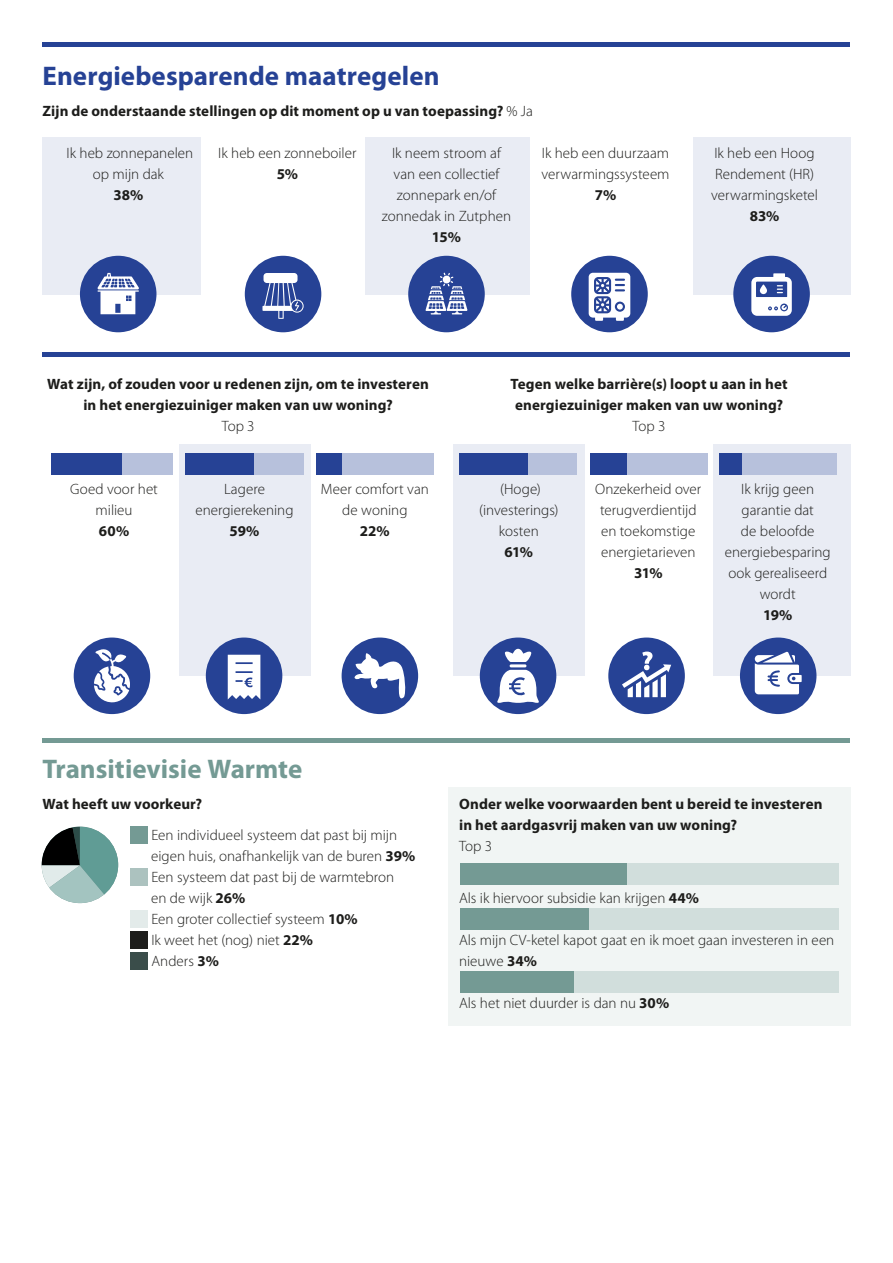
<style>
.page{position:relative;width:893px;height:1263px;background:#fff}
.page>*{position:absolute;margin:0;border:0;box-sizing:border-box;transform-origin:0 0}
.t1{font:700 27px "Myriad Pro";color:#264295}
.t2{font:700 27px "Myriad Pro";color:#749a94}
.t3{font:300 15px/21px "Myriad Pro";color:#1d1d1b;text-align:center}
.t4{font:700 15px/21px "Myriad Pro";letter-spacing:.005em;color:#1d1d1b;text-align:center}
.s1{font-weight:300}
.s2{font-weight:700}
</style>
<div class="page">
<hr style="left:43px;top:43px;width:807px;height:4px;background:#264295">
<hr style="left:43px;top:353px;width:807px;height:4px;background:#264295">
<hr style="left:43px;top:738px;width:807px;height:4px;background:#749a94">
<div style="left:43px;top:137px;width:158px;height:157px;background:#e9ecf4"></div>
<div style="left:179px;top:445px;width:132px;height:231px;background:#e9ecf4"></div>
<div style="left:453px;top:445px;width:132px;height:231px;background:#e9ecf4"></div>
<div style="left:713px;top:445px;width:137px;height:231px;background:#e9ecf4"></div>
<div style="left:365px;top:137px;width:165px;height:157px;background:#e9ecf4"></div>
<div style="left:693px;top:137px;width:157px;height:157px;background:#e9ecf4"></div>
<div style="left:448px;top:787px;width:402px;height:238px;background:#f1f5f4"></div>
<div style="left:733px;top:256px;width:77px;height:76px;background:#264295;border-radius:50%"></div>
<svg style="left:751px;top:273px;width:41px;height:43px"></svg>
<div style="left:740px;top:637px;width:76px;height:77px;background:#264295;border-radius:50%"></div>
<svg style="left:755px;top:652px;width:47px;height:42px"></svg>
<div style="left:608px;top:637px;width:77px;height:77px;background:#264295;border-radius:50%"></div>
<svg style="left:622px;top:651px;width:49px;height:46px"></svg>
<div style="left:480px;top:637px;width:76px;height:77px;background:#264295;border-radius:50%"></div>
<svg style="left:497px;top:649px;width:42px;height:54px"></svg>
<div style="left:342px;top:637px;width:76px;height:77px;background:#264295;border-radius:50%"></div>
<svg style="left:352px;top:653px;width:55px;height:51px"></svg>
<div style="left:206px;top:637px;width:76px;height:77px;background:#264295;border-radius:50%"></div>
<svg style="left:228px;top:655px;width:32px;height:44px"></svg>
<div style="left:74px;top:637px;width:76px;height:77px;background:#264295;border-radius:50%"></div>
<svg style="left:94px;top:649px;width:36px;height:54px"></svg>
<div style="left:571px;top:256px;width:77px;height:76px;background:#264295;border-radius:50%"></div>
<svg style="left:589px;top:273px;width:41px;height:48px"></svg>
<div style="left:408px;top:256px;width:77px;height:76px;background:#264295;border-radius:50%"></div>
<svg style="left:425px;top:273px;width:42px;height:41px"></svg>
<div style="left:245px;top:256px;width:76px;height:76px;background:#264295;border-radius:50%"></div>
<svg style="left:262px;top:273px;width:42px;height:46px"></svg>
<div style="left:80px;top:256px;width:76px;height:76px;background:#264295;border-radius:50%"></div>
<svg style="left:97px;top:273px;width:42px;height:41px"></svg>
<svg style="left:42px;top:826px;width:76px;height:77px"></svg>
<div style="left:51px;top:453px;width:122px;height:22px;background:#b7c1dc"></div>
<div style="left:460px;top:863px;width:379px;height:21px;background:#d1dedc"></div>
<div style="left:460px;top:908px;width:379px;height:22px;background:#d1dedc"></div>
<div style="left:460px;top:971px;width:379px;height:21px;background:#d1dedc"></div>
<div style="left:186px;top:453px;width:117px;height:22px;background:#b7c1dc"></div>
<div style="left:459px;top:453px;width:118px;height:22px;background:#b7c1dc"></div>
<div style="left:590px;top:453px;width:118px;height:22px;background:#b7c1dc"></div>
<div style="left:719px;top:453px;width:118px;height:22px;background:#b7c1dc"></div>
<div style="left:316px;top:453px;width:118px;height:22px;background:#b7c1dc"></div>
<div style="left:51px;top:453px;width:70px;height:22px;background:#264295"></div>
<div style="left:460px;top:863px;width:167px;height:21px;background:#749a94"></div>
<div style="left:460px;top:908px;width:129px;height:22px;background:#749a94"></div>
<div style="left:460px;top:971px;width:114px;height:21px;background:#749a94"></div>
<div style="left:186px;top:453px;width:68px;height:22px;background:#264295"></div>
<div style="left:459px;top:453px;width:69px;height:22px;background:#264295"></div>
<div style="left:590px;top:453px;width:36px;height:22px;background:#264295"></div>
<div style="left:719px;top:453px;width:22px;height:22px;background:#264295"></div>
<div style="left:316px;top:453px;width:26px;height:22px;background:#264295"></div>
<div style="left:131px;top:826px;width:17px;height:17px;background:#749a94"></div>
<div style="left:131px;top:868px;width:17px;height:17px;background:#acc2bf"></div>
<div style="left:131px;top:910px;width:17px;height:17px;background:#e3ebea"></div>
<div style="left:131px;top:931px;width:17px;height:17px;background:#1d1d1b"></div>
<div style="left:131px;top:952px;width:17px;height:17px;background:#3a4d4a"></div>
<h1 class="t1" style="left:43px;top:61px;width:399px">Energiebesparende maatregelen</h1>
<p class="t4" style="left:43px;top:100px;width:492px">Zijn de onderstaande stellingen op dit moment op u van toepassing? <span class="s1">% Ja</span></p>
<p class="t3" style="left:67px;top:142px;width:128px">Ik heb zonnepanelen op mijn dak</p>
<p class="t4" style="left:113px;top:184px;width:31px">38%</p>
<p class="t3" style="left:218px;top:142px;width:140px">Ik heb een zonneboiler</p>
<p class="t4" style="left:277px;top:163px;width:23px">5%</p>
<p class="t3" style="left:382px;top:142px;width:131px">Ik neem stroom af van een collectief zonnepark en/of zonnedak in Zutphen</p>
<p class="t4" style="left:432px;top:226px;width:31px">15%</p>
<p class="t3" style="left:541px;top:142px;width:130px;text-align:left">Ik heb een duurzaam verwarmingssysteem</p>
<p class="t4" style="left:595px;top:184px;width:23px">7%</p>
<p class="t3" style="left:711px;top:142px;width:108px;text-align:left">Ik heb een Hoog<br>Rendement (HR) verwarmingsketel</p>
<p class="t4" style="left:750px;top:205px;width:31px">83%</p>
<p class="t4" style="left:47px;top:373px;width:383px">Wat zijn, of zouden voor u redenen zijn, om te investeren in het energiezuiniger maken van uw woning?</p>
<p class="t3" style="left:222px;top:415px;width:34px">Top 3</p>
<p class="t3" style="left:70px;top:478px;width:89px">Goed voor het milieu</p>
<p class="t4" style="left:99px;top:520px;width:32px">60%</p>
<p class="t3" style="left:195px;top:478px;width:100px">Lagere energierekening</p>
<p class="t4" style="left:229px;top:520px;width:32px">59%</p>
<p class="t3" style="left:321px;top:478px;width:109px">Meer comfort van de woning</p>
<p class="t4" style="left:360px;top:520px;width:31px">22%</p>
<p class="t4" style="left:511px;top:373px;width:278px">Tegen welke barrière(s) loopt u aan in het energiezuiniger maken van uw woning?</p>
<p class="t3" style="left:633px;top:415px;width:34px">Top 3</p>
<p class="t3" style="left:479px;top:478px;width:81px">(Hoge) (investerings) kosten</p>
<p class="t4" style="left:505px;top:541px;width:30px">61%</p>
<p class="t3" style="left:595px;top:478px;width:108px">Onzekerheid over terugverdientijd en toekomstige energietarieven</p>
<p class="t4" style="left:634px;top:562px;width:30px">31%</p>
<p class="t3" style="left:725px;top:478px;width:108px">Ik krijg geen garantie dat<br>de beloofde energiebesparing ook gerealiseerd wordt</p>
<p class="t4" style="left:763px;top:604px;width:31px">19%</p>
<h1 class="t2" style="left:43px;top:753px;width:261px">Transitievisie Warmte</h1>
<p class="t4" style="left:43px;top:793px;width:161px">Wat heeft uw voorkeur?</p>
<p class="t4" style="left:459px;top:793px;width:365px;text-align:left">Onder welke voorwaarden bent u bereid te investeren in het aardgasvrij maken van uw woning?</p>
<p class="t3" style="left:459px;top:835px;width:34px">Top 3</p>
<p class="t3" style="left:151px;top:825px;width:266px;text-align:left">Een individueel systeem dat past bij mijn eigen huis, onafhankelijk van de buren <span class="s2">39%<br></span>Een systeem dat past bij de warmtebron<br>en de wijk <span class="s2">26%<br></span>Een groter collectief systeem <span class="s2">10%<br></span>Ik weet het (nog) niet <span class="s2">22%<br></span>Anders <span class="s2">3%</span></p>
<p class="t3" style="left:459px;top:888px;width:241px">Als ik hiervoor subsidie kan krijgen <span class="s2">44%</span></p>
<p class="t3" style="left:459px;top:930px;width:377px;text-align:left">Als mijn CV-ketel kapot gaat en ik moet gaan investeren in een nieuwe <span class="s2">34%</span></p>
<p class="t3" style="left:459px;top:993px;width:212px">Als het niet duurder is dan nu <span class="s2">30%</span></p>
</div>
